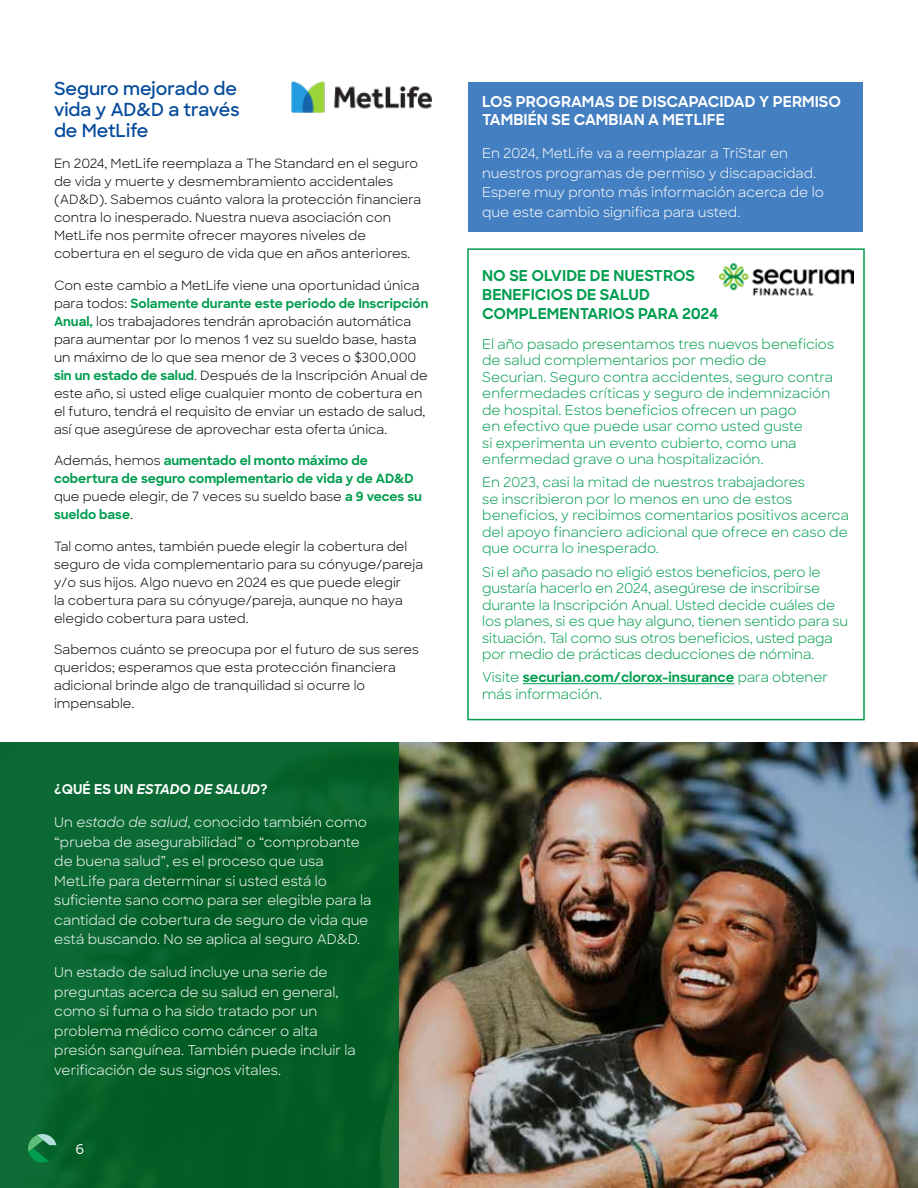
<style>
.page{position:relative;width:918px;height:1188px;background:#fff}
.page>*{position:absolute;margin:0;border:0;box-sizing:border-box;transform-origin:0 0}
.t1{font:600 18px/21px "Sharp Sans";color:#034a9b}
.t2{font:700 15px/18.8px "Sharp Sans";color:#009d4e}
.t3{font:700 15px/18.8px "Sharp Sans";color:#fff}
.t4{font:13.5px/16.5px "Sharp Sans";letter-spacing:-.005em;color:#009d4e}
.t5{font:13.5px/19.5px "Sharp Sans";color:#fff}
.t6{font:italic 700 13.5px "Sharp Sans";color:#fff}
.t7{font:500 13.5px "Sharp Sans";color:#fff}
.t8{font:12.75px/18px "Sharp Sans";color:#000101}
.t9{font:700 12.75px/18px "Sharp Sans";color:#009d4e}
.s1{font-weight:700;color:#009d4e}
.s2{font-weight:400;color:#000101}
.s3{font-style:normal}
.s4{font-style:italic}
.s5{font-weight:700}
</style>
<div class="page">
<hr style="left:523px;top:683px;width:211px;height:1px;background:#009d4e">
<div style="left:467px;top:248px;width:398px;height:472px;border:2px solid #009d4e"></div>
<div style="left:469px;top:82px;width:394px;height:150px;background:#447fc1"></div>
<img style="left:399px;top:742px;width:519px;height:446px">
<div style="left:0;top:742px;width:399px;height:446px;background:linear-gradient(to right,#0b6833,#025d23)"></div>
<img style="left:719px;top:262px;width:134px;height:34px">
<img style="left:291px;top:82px;width:141px;height:31px">
<svg style="left:27px;top:1133px;width:29px;height:31px"></svg>
<h1 class="t1" style="left:54px;top:77px;width:187px">Seguro mejorado de vida y AD&amp;D a través de MetLife</h1>
<p class="t8" style="left:54px;top:154px;width:369px">En 2024, MetLife reemplaza a The Standard en el seguro de vida y muerte y desmembramiento accidentales (AD&amp;D). Sabemos cuánto valora la protección financiera contra lo inesperado. Nuestra nueva asociación con MetLife nos permite ofrecer mayores niveles de cobertura en el seguro de vida que en años anteriores.</p>
<p class="t8" style="left:54px;top:275px;width:376px">Con este cambio a MetLife viene una oportunidad única para todos: <span class="s1">Solamente durante este periodo de Inscripción Anual,</span> los trabajadores tendrán aprobación automática para aumentar por lo menos 1 vez su sueldo base, hasta un máximo de lo que sea menor de 3 veces o $300,000 <span class="s1">sin un estado de salud</span>. Después de la Inscripción Anual de este año, si usted elige cualquier monto de cobertura en el futuro, tendrá el requisito de enviar un estado de salud, así que asegúrese de aprovechar esta oferta única.</p>
<p class="t9" style="left:54px;top:451px;width:369px"><span class="s2">Además, hemos</span> aumentado el monto máximo de cobertura de seguro complementario de vida y de AD&amp;D <span class="s2">que puede elegir, de 7 veces su sueldo base</span> a 9 veces su sueldo base<span class="s2">.</span></p>
<p class="t8" style="left:54px;top:536px;width:371px">Tal como antes, también puede elegir la cobertura del seguro de vida complementario para su cónyuge/pareja y/o sus hijos. Algo nuevo en 2024 es que puede elegir<br>la cobertura para su cónyuge/pareja, aunque no haya elegido cobertura para usted.</p>
<p class="t8" style="left:54px;top:640px;width:366px">Sabemos cuánto se preocupa por el futuro de sus seres queridos; esperamos que esta protección financiera adicional brinde algo de tranquilidad si ocurre lo impensable.</p>
<p class="t6" style="left:54px;top:779px;width:215px"><span class="s3">¿QUÉ ES UN</span> ESTADO DE SALUD<span class="s3">?</span></p>
<p class="t5" style="left:54px;top:812px;width:319px">Un <span class="s4">estado de salud</span>, conocido también como “prueba de asegurabilidad” o “comprobante de buena salud”, es el proceso que usa MetLife para determinar si usted está lo suficiente sano como para ser elegible para la cantidad de cobertura de seguro de vida que está buscando. No se aplica al seguro AD&amp;D.</p>
<p class="t5" style="left:54px;top:962px;width:303px">Un estado de salud incluye una serie de preguntas acerca de su salud en general, como si fuma o ha sido tratado por un problema médico como cáncer o alta presión sanguínea. También puede incluir la verificación de sus signos vitales.</p>
<p class="t7" style="left:76px;top:1139px;width:10px">6</p>
<p class="t3" style="left:482px;top:91px;width:360px">LOS PROGRAMAS DE DISCAPACIDAD Y PERMISO<br>TAMBIÉN SE CAMBIAN A METLIFE</p>
<p class="t5" style="left:482px;top:143px;width:343px">En 2024, MetLife va a reemplazar a TriStar en nuestros programas de permiso y discapacidad.<br>Espere muy pronto más información acerca de lo que este cambio significa para usted.</p>
<p class="t2" style="left:482px;top:266px;width:238px">NO SE OLVIDE DE NUESTROS<br>BENEFICIOS DE SALUD<br>COMPLEMENTARIOS PARA 2024</p>
<p class="t4" style="left:482px;top:335px;width:353px">El año pasado presentamos tres nuevos beneficios de salud complementarios por medio de<br>Securian. Seguro contra accidentes, seguro contra enfermedades críticas y seguro de indemnización de hospital. Estos beneficios ofrecen un pago<br>en efectivo que puede usar como usted guste<br>si experimenta un evento cubierto, como una enfermedad grave o una hospitalización.</p>
<p class="t4" style="left:482px;top:474px;width:368px">En 2023, casi la mitad de nuestros trabajadores<br>se inscribieron por lo menos en uno de estos beneficios, y recibimos comentarios positivos acerca del apoyo financiero adicional que ofrece en caso de que ocurra lo inesperado.</p>
<p class="t4" style="left:482px;top:563px;width:367px">Si el año pasado no eligió estos beneficios, pero le gustaría hacerlo en 2024, asegúrese de inscribirse durante la Inscripción Anual. Usted decide cuáles de los planes, si es que hay alguno, tienen sentido para su situación. Tal como sus otros beneficios, usted paga por medio de prácticas deducciones de nómina.</p>
<p class="t4" style="left:482px;top:669px;width:347px">Visite <span class="s5">securian.com/clorox-insurance</span> para obtener más información.</p>
</div>
